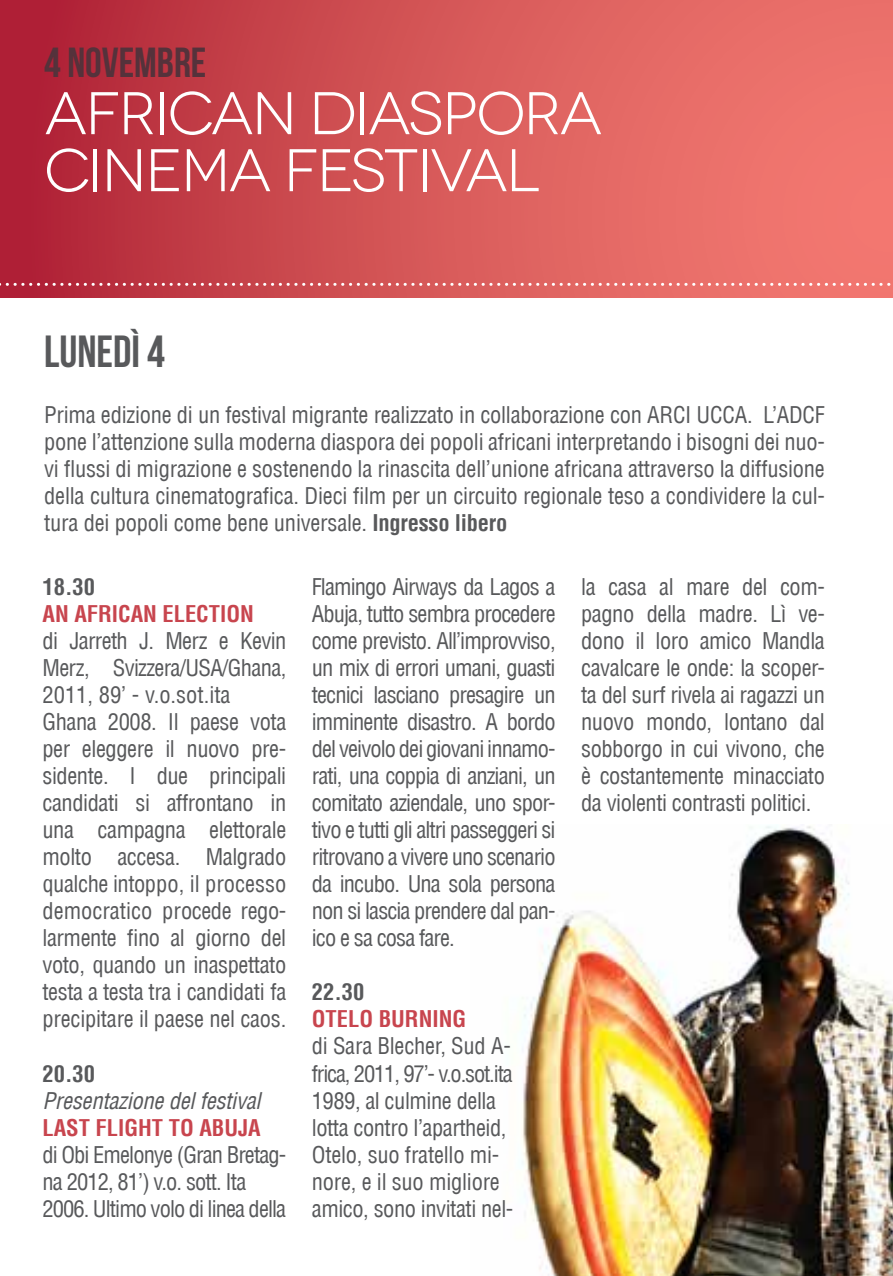
<style>
.page{position:relative;width:893px;height:1276px;background:#fff}
.page>*{position:absolute;margin:0;border:0;box-sizing:border-box;transform-origin:0 0}
.t1{font:60px/57px "Novecentowide";letter-spacing:-.035em;color:#fff}
.t2{font:45px "Bebas Neue";color:#58595b}
.t3{font:42px "Bebas Neue";color:#55323b}
.t4{font:condensed 22.5px/27px "Helvetica LT";letter-spacing:-.02em;color:#58595b;text-align:justify}
.t5{font:condensed 22.5px/27px "Helvetica LT";letter-spacing:-.04em;color:#58595b}
.t6{font:700 condensed 22.5px "Helvetica LT";color:#c8454e}
.t7{font:italic condensed 22.5px "Helvetica LT";letter-spacing:-.01em;color:#58595b}
.t8{font:700 condensed 22.5px "Helvetica LT";color:#58595b}
.s1{font-weight:700}
</style>
<div class="page">
<img style="left:522px;top:826px;width:371px;height:450px">
<div style="left:0;top:0;width:893px;height:298px;background:linear-gradient(to right,#b12738,#f88276)"></div>
<svg style="left:0;top:283px;width:893px;height:3px"></svg>
<h3 class="t3" style="left:44px;top:40px;width:164px">4 NOVEMBRE</h3>
<h1 class="t1" style="left:44px;top:85px;width:560px">AFRICAN DIASPORA<br>CINEMA FESTIVAL</h1>
<h2 class="t2" style="left:44px;top:327px;width:122px">LUNEDÌ 4</h2>
<p class="t4" style="left:44px;top:401px;width:782px">Prima edizione di un festival migrante realizzato in collaborazione con ARCI UCCA. L’ADCF pone l’attenzione sulla moderna diaspora dei popoli africani interpretando i bisogni dei nuo&shy;vi flussi di migrazione e sostenendo la rinascita dell’unione africana attraverso la diffusione della cultura cinematografica. Dieci film per un circuito regionale teso a condividere la cul&shy;tura dei popoli come bene universale. <span class="s1">INGRESSO LIBERO</span></p>
<p class="t8" style="left:43px;top:573px;width:54px">18.30</p>
<p class="t6" style="left:43px;top:600px;width:213px">AN AFRICAN ELECTION</p>
<p class="t4" style="left:43px;top:627px;width:245px;text-align:left">di Jarreth J. Merz e Kevin<br>Merz, Svizzera/USA/Ghana,<br>2011, 89’ - v.o.sot.ita<br>Ghana 2008. Il paese vota per eleggere il nuovo pre&shy;sidente. I due principali candidati si affrontano in una campagna elettorale molto accesa. Malgrado qualche intoppo, il processo democratico procede rego&shy;larmente fino al giorno del voto, quando un inaspettato testa a testa tra i candidati fa precipitare il paese nel caos.</p>
<p class="t8" style="left:43px;top:1059px;width:54px">20.30</p>
<p class="t7" style="left:43px;top:1086px;width:220px">Presentazione del festival</p>
<p class="t6" style="left:43px;top:1113px;width:220px">LAST FLIGHT TO ABUJA</p>
<p class="t5" style="left:43px;top:1140px;width:245px">di Obi Emelonye (Gran Bretag&shy;na 2012, 81’) v.o. sott. Ita<br>2006. Ultimo volo di linea della</p>
<p class="t4" style="left:312px;top:573px;width:245px">Flamingo Airways da Lagos a Abuja, tutto sembra procedere come previsto. All’improvviso, un mix di errori umani, guasti tecnici lasciano presagire un imminente disastro. A bordo del veivolo dei giovani innamo&shy;rati, una coppia di anziani, un comitato aziendale, uno spor&shy;tivo e tutti gli altri passeggeri si ritrovano a vivere uno scenario da incubo. Una sola persona non si lascia prendere dal pan&shy;ico e sa cosa fare.</p>
<p class="t8" style="left:312px;top:978px;width:54px">22.30</p>
<p class="t6" style="left:312px;top:1005px;width:156px">OTELO BURNING</p>
<p class="t4" style="left:312px;top:1032px;width:203px;text-align:left">di Sara Blecher, Sud A&shy;frica, 2011, 97’- v.o.sot.ita<br>1989, al culmine della lotta contro l’apartheid,<br>Otelo, suo fratello mi&shy;nore, e il suo migliore amico, sono invitati nel-</p>
<p class="t4" style="left:581px;top:573px;width:245px">la casa al mare del com&shy;pagno della madre. Lì ve&shy;dono il loro amico Mandla cavalcare le onde: la scoper&shy;ta del surf rivela ai ragazzi un nuovo mondo, lontano dal sobborgo in cui vivono, che è costantemente minacciato da violenti contrasti politici.</p>
</div>
